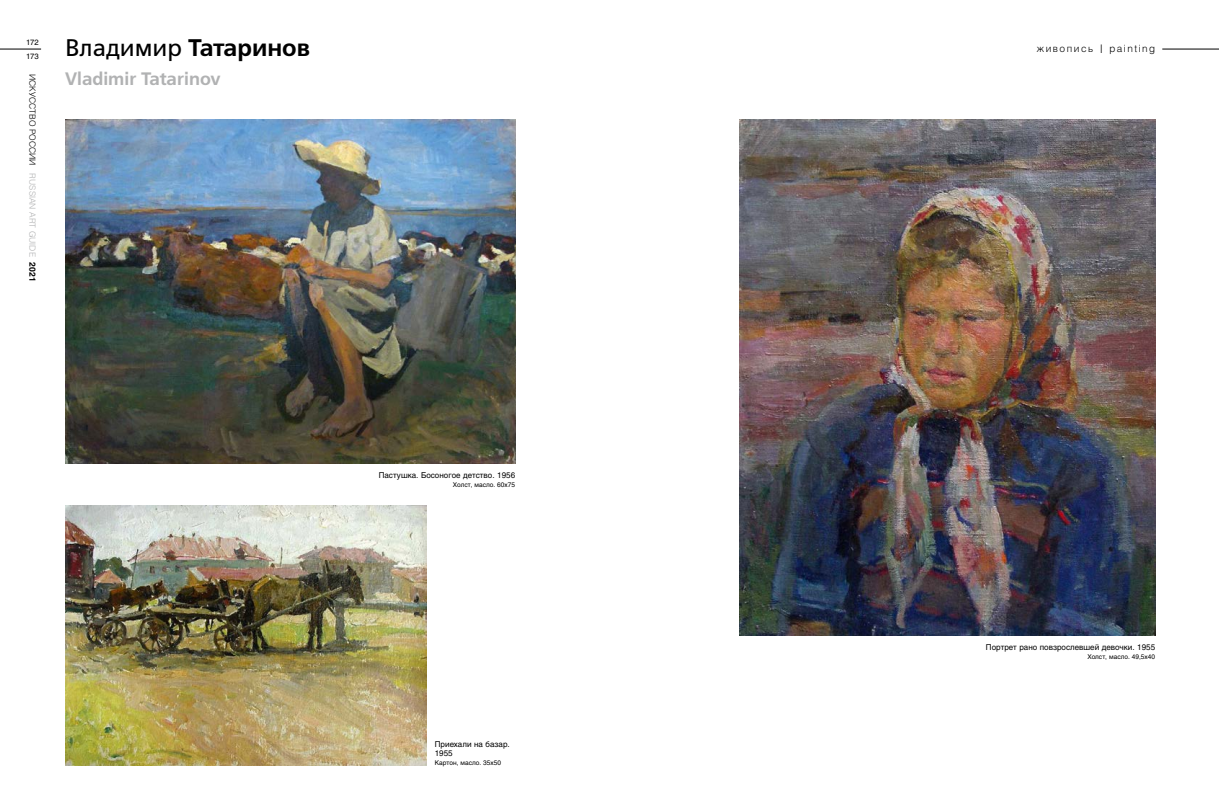
<style>
.page{position:relative;width:1219px;height:808px;background:#fff}
.page>*{position:absolute;margin:0;border:0;box-sizing:border-box;transform-origin:0 0}
.t1{font:24px "Free Set Demi C";color:#000}
.t2{font:18px "Free Set Demi C";color:#b1b2b3}
.t3{font:10px "Helios Light C";letter-spacing:.15em;color:#000}
.t4{font:8.5px "Helios Light C";color:#000}
.t5{font:8px/9px "Helios C";color:#000}
.t6{font:7.6px/14.8px "Helios C";letter-spacing:-.02em;color:#000}
.t7{font:6.5px "Helios C";color:#000}
.s1{color:#b1b2b3}
.s2{font-family:"Helios C";font-weight:700}
.s3{font-family:"Free Set C"}
.s4{font-size:11.5px}
</style>
<div class="page">
<hr style="left:0;top:49px;width:41px;height:1px;background:#000">
<hr style="left:1162px;top:49px;width:57px;height:1px;background:#000">
<img style="left:65px;top:505px;width:361px;height:260px">
<img style="left:739px;top:119px;width:416px;height:516px">
<img style="left:65px;top:119px;width:450px;height:345px">
<p class="t6" style="left:26px;top:34px;width:14px">172<br>173</p>
<p class="t4" style="left:38px;top:74px;width:209px;rotate:90deg">ИСКУССТВО РОССИИ <span class="s1">RUSSIAN ART GUIDE</span> <span class="s2">2021</span></p>
<h1 class="t1" style="left:65px;top:34px;width:247px"><span class="s3">Владимир</span> Татаринов</h1>
<h2 class="t2" style="left:65px;top:68px;width:157px">Vladimir Tatarinov</h2>
<p class="t5" style="left:379px;top:471px;width:138px">Пастушка. Босоногое детство. 1956</p>
<p class="t7" style="left:453px;top:481px;width:64px">Холст, масло. 60x75</p>
<p class="t5" style="left:435px;top:740px;width:76px">Приехали на базар.<br>1955</p>
<p class="t7" style="left:435px;top:759px;width:68px">Картон, масло. 35x50</p>
<p class="t3" style="left:1037px;top:42px;width:120px">живопись <span class="s4">|</span> painting</p>
<p class="t5" style="left:986px;top:642px;width:171px">Портрет рано повзрослевшей девочки. 1955</p>
<p class="t7" style="left:1087px;top:653px;width:69px">Холст, масло. 49,5x40</p>
</div>
